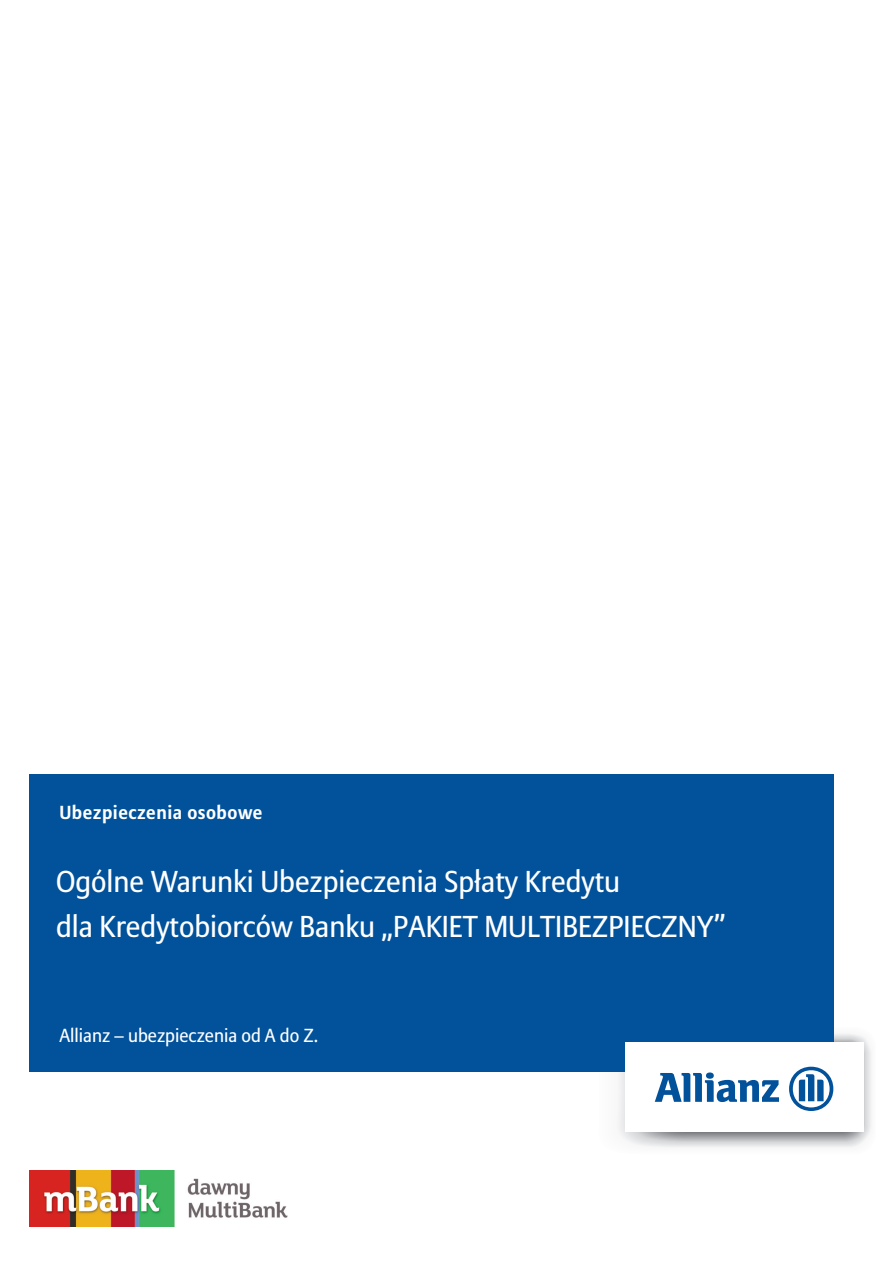
<style>
.page{position:relative;width:893px;height:1263px;background:#fff}
.page>*{position:absolute;margin:0;border:0;box-sizing:border-box;transform-origin:0 0}
.t1{font:30px/45px "Allianz Sans CE";color:#fff}
.t2{font:18.75px "Allianz Sans CE";color:#fff}
.t3{font:700 18.75px "Allianz Sans CE";letter-spacing:.03em;color:#fff}
</style>
<div class="page">
<div style="left:30px;top:774px;width:803px;height:298px;background:#01519b"></div>
<svg style="left:618px;top:1027px;width:253px;height:121px"></svg>
<img style="left:30px;top:1170px;width:257px;height:56px">
<p class="t3" style="left:59px;top:805px;width:205px">Ubezpieczenia osobowe</p>
<p class="t1" style="left:56px;top:861px;width:671px">Ogólne Warunki Ubezpieczenia Spłaty Kredytu<br>dla Kredytobiorców Banku „PAKIET MULTIBEZPIECZNY”</p>
<p class="t2" style="left:59px;top:1027px;width:260px">Allianz – ubezpieczenia od A do Z.</p>
</div>
